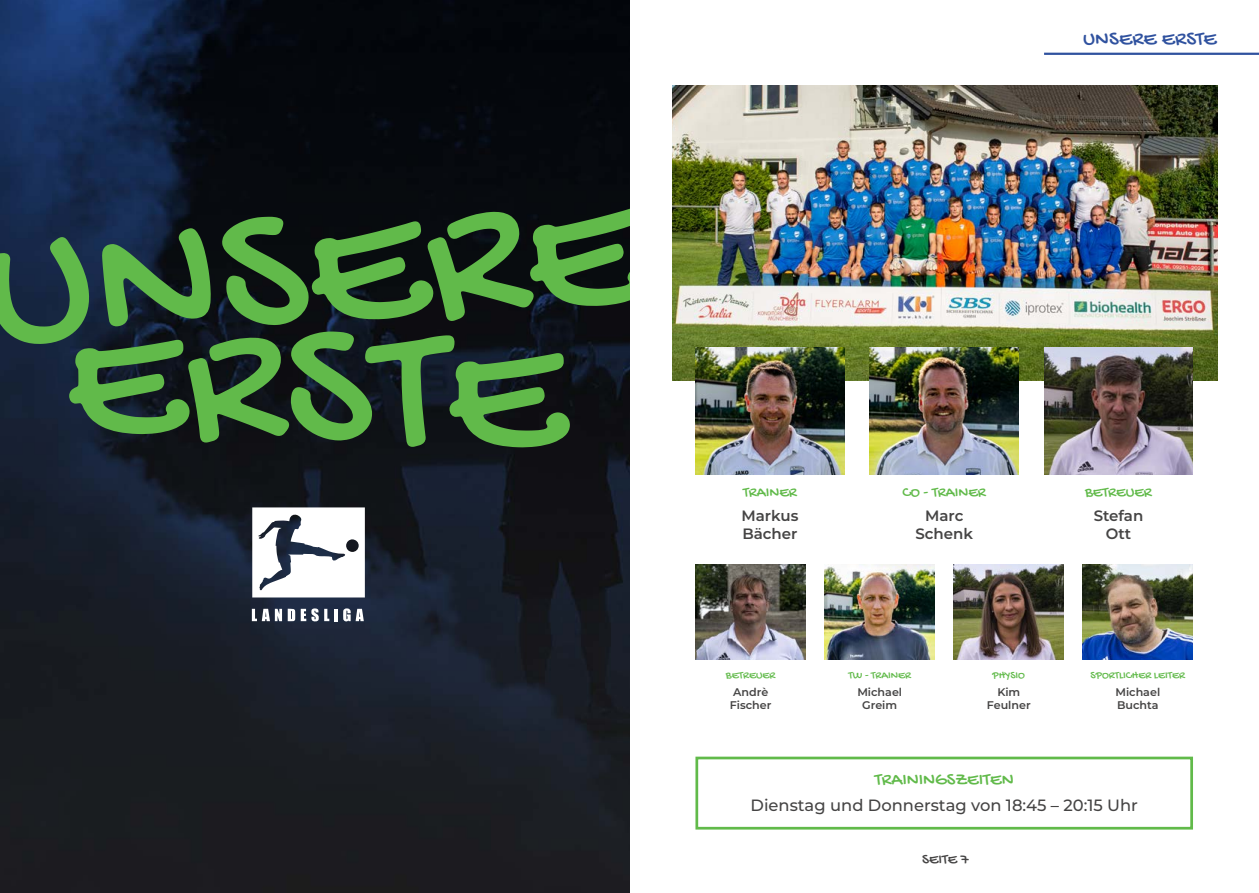
<style>
.page{position:relative;width:1259px;height:893px;background:#fff}
.page>*{position:absolute;margin:0;border:0;box-sizing:border-box;transform-origin:0 0}
.t1{font:190.65px "Gochi Hand";color:#61ba4a}
.t2{font:21px "Gochi Hand";letter-spacing:.005em;color:#30529f}
.t3{font:18.45px "Gochi Hand";color:#61ba4a}
.t4{font:500 16.35px "Montserrat";color:#454444}
.t5{font:15.15px "Gochi Hand";color:#61ba4a}
.t6{font:600 15px/18px "Montserrat";color:#454444;text-align:center}
.t7{font:15px "Gochi Hand";color:#454444}
.t8{font:11.25px "Gochi Hand";color:#61ba4a}
.t9{font:600 11.1px/13.4px "Montserrat";color:#454444;text-align:center}
</style>
<div class="page">
<img style="left:0;top:0;width:629px;height:893px">
<svg style="left:252px;top:507px;width:113px;height:90px"></svg>
<svg style="left:288px;top:609px;width:7px;height:12px"></svg>
<svg style="left:343px;top:608px;width:21px;height:14px"></svg>
<svg style="left:252px;top:609px;width:30px;height:12px"></svg>
<svg style="left:301px;top:608px;width:28px;height:14px"></svg>
<hr style="left:334px;top:609px;width:4px;height:12px;background:#fff">
<hr style="left:1044px;top:53px;width:215px;height:2px;background:#30529f">
<img style="left:672px;top:85px;width:545px;height:295px">
<img style="left:870px;top:347px;width:148px;height:128px">
<img style="left:953px;top:565px;width:111px;height:94px">
<img style="left:824px;top:565px;width:111px;height:94px">
<img style="left:695px;top:565px;width:111px;height:94px">
<img style="left:1082px;top:565px;width:111px;height:94px">
<img style="left:695px;top:347px;width:149px;height:128px">
<img style="left:1044px;top:347px;width:149px;height:128px">
<div style="left:695px;top:757px;width:498px;height:73px;border:3px solid #61ba4a"></div>
<h1 class="t1" style="left:-20px;top:188px;width:662px;rotate:-3deg">UNSERE</h1>
<h1 class="t1" style="left:69px;top:279px;width:501px;rotate:2deg">ERSTE</h1>
<h2 class="t2" style="left:1083px;top:28px;width:135px">UNSERE ERSTE</h2>
<h3 class="t5" style="left:743px;top:485px;width:55px">TRAINER</h3>
<h3 class="t5" style="left:1085px;top:484px;width:68px">BETREUER</h3>
<h3 class="t5" style="left:902px;top:485px;width:85px">CO - TRAINER</h3>
<h3 class="t6" style="left:741px;top:506px;width:58px;text-align:left">Markus<br>Bächer</h3>
<h3 class="t6" style="left:1093px;top:506px;width:51px">Stefan<br>Ott</h3>
<h3 class="t6" style="left:915px;top:506px;width:59px">Marc<br>Schenk</h3>
<p class="t8" style="left:726px;top:669px;width:51px">BETREUER</p>
<p class="t8" style="left:848px;top:669px;width:64px">TW - TRAINER</p>
<p class="t8" style="left:992px;top:669px;width:34px">PHYSIO</p>
<p class="t8" style="left:1090px;top:669px;width:96px">SPORTLICHER LEITER</p>
<p class="t9" style="left:730px;top:685px;width:43px;text-align:left">Andrè<br>Fischer</p>
<p class="t9" style="left:1115px;top:685px;width:46px;text-align:left">Michael<br>Buchta</p>
<p class="t9" style="left:857px;top:685px;width:46px">Michael<br>Greim</p>
<p class="t9" style="left:987px;top:685px;width:45px">Kim<br>Feulner</p>
<h3 class="t3" style="left:874px;top:770px;width:140px">TRAININGSZEITEN</h3>
<h3 class="t4" style="left:750px;top:793px;width:389px">Dienstag und Donnerstag von 18:45 – 20:15 Uhr</h3>
<h3 class="t7" style="left:922px;top:852px;width:48px">SEITE 7</h3>
</div>
